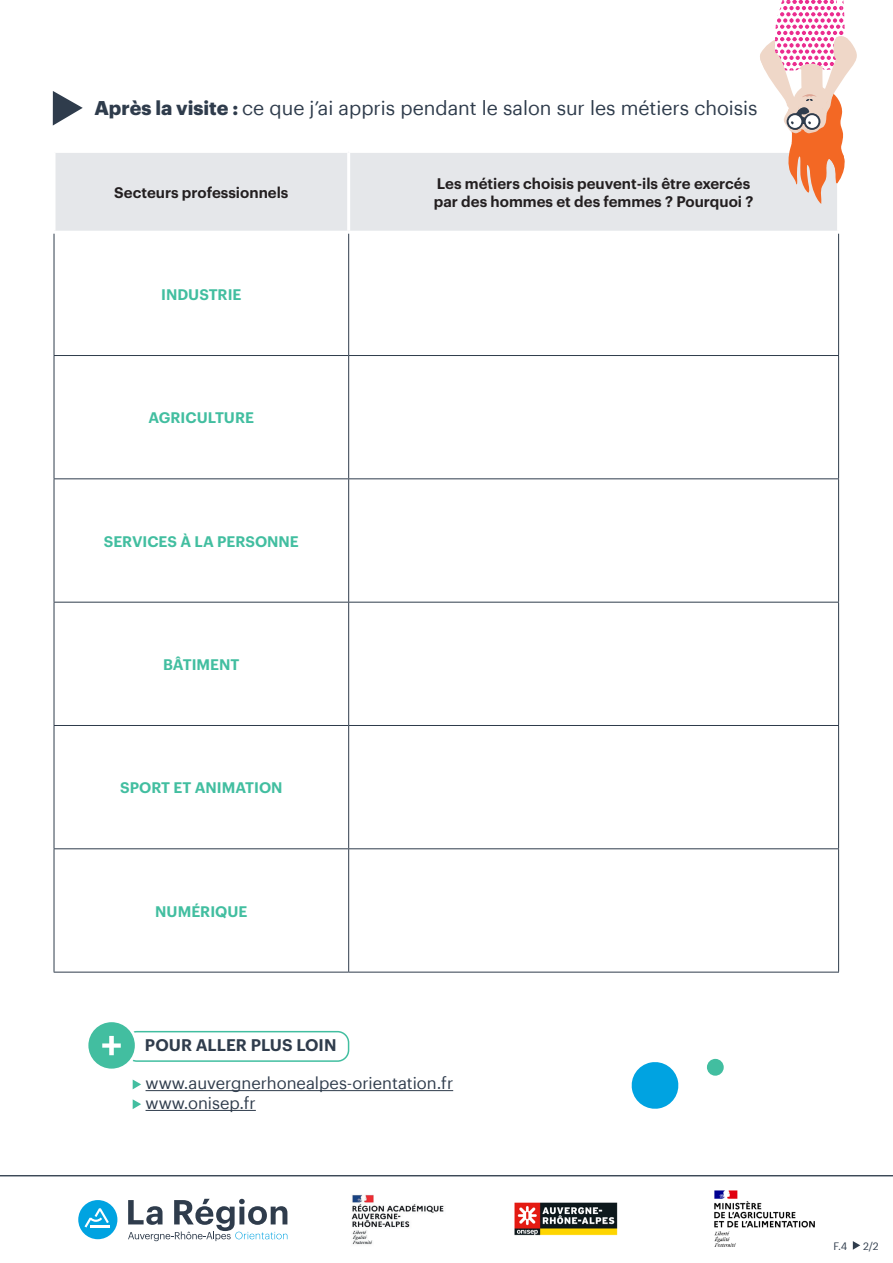
<style>
.page{position:relative;width:893px;height:1263px;background:#fff}
.page>*{position:absolute;margin:0;border:0;box-sizing:border-box;transform-origin:0 0}
.t1{font:19.5px "Graphik";color:#2f3c4c}
.t2{font:16.5px "Graphik";color:#2f3c4c}
.t3{font:600 16.5px "Graphik";color:#2f3c4c}
.t4{font:600 15px/18px "Graphik";color:#231f20}
.t5{font:600 15px "Graphik";color:#42bea0}
.t6{font:10.5px "Graphik";color:#2f3c4c}
.s1{font-weight:700}
</style>
<div class="page">
<div style="left:56px;top:153px;width:781px;height:78px;background:#e5e7ea"></div>
<hr style="left:347px;top:153px;width:3px;height:78px;background:#fff">
<hr style="left:54px;top:234px;width:1px;height:121px;background:#2f3c4c">
<hr style="left:348px;top:234px;width:1px;height:121px;background:#2f3c4c">
<hr style="left:838px;top:234px;width:1px;height:121px;background:#2f3c4c">
<hr style="left:54px;top:355px;width:295px;height:1px;background:#2f3c4c">
<hr style="left:54px;top:356px;width:1px;height:122px;background:#2f3c4c">
<hr style="left:349px;top:355px;width:490px;height:1px;background:#2f3c4c">
<hr style="left:348px;top:356px;width:1px;height:122px;background:#2f3c4c">
<hr style="left:838px;top:356px;width:1px;height:122px;background:#2f3c4c">
<hr style="left:54px;top:478px;width:295px;height:1px;background:#2f3c4c">
<hr style="left:54px;top:479px;width:1px;height:123px;background:#2f3c4c">
<hr style="left:349px;top:478px;width:490px;height:1px;background:#2f3c4c">
<hr style="left:348px;top:479px;width:1px;height:123px;background:#2f3c4c">
<hr style="left:838px;top:479px;width:1px;height:123px;background:#2f3c4c">
<hr style="left:54px;top:602px;width:295px;height:1px;background:#2f3c4c">
<hr style="left:54px;top:602px;width:1px;height:123px;background:#2f3c4c">
<hr style="left:349px;top:602px;width:490px;height:1px;background:#2f3c4c">
<hr style="left:348px;top:602px;width:1px;height:123px;background:#2f3c4c">
<hr style="left:838px;top:602px;width:1px;height:123px;background:#2f3c4c">
<hr style="left:54px;top:725px;width:295px;height:1px;background:#2f3c4c">
<hr style="left:54px;top:726px;width:1px;height:122px;background:#2f3c4c">
<hr style="left:349px;top:725px;width:490px;height:1px;background:#2f3c4c">
<hr style="left:348px;top:726px;width:1px;height:122px;background:#2f3c4c">
<hr style="left:838px;top:726px;width:1px;height:122px;background:#2f3c4c">
<hr style="left:54px;top:848px;width:295px;height:1px;background:#2f3c4c">
<hr style="left:54px;top:849px;width:1px;height:123px;background:#2f3c4c">
<hr style="left:349px;top:848px;width:490px;height:1px;background:#2f3c4c">
<hr style="left:348px;top:849px;width:1px;height:123px;background:#2f3c4c">
<hr style="left:838px;top:849px;width:1px;height:123px;background:#2f3c4c">
<hr style="left:54px;top:972px;width:295px;height:1px;background:#2f3c4c">
<hr style="left:349px;top:972px;width:490px;height:1px;background:#2f3c4c">
<svg style="left:758px;top:0;width:99px;height:204px"></svg>
<svg style="left:631px;top:1062px;width:48px;height:47px"></svg>
<div style="left:707px;top:1059px;width:17px;height:17px;background:#42bea0;border-radius:50%"></div>
<div style="left:125px;top:1031px;width:224px;height:31px;border:2px solid #42bea0;border-radius:11px"></div>
<div style="left:87px;top:1021px;width:49px;height:49px;background:#42bea0;border-radius:50%"></div>
<div style="left:85px;top:1019px;width:53px;height:52px;border:3px solid #fff;border-radius:50%"></div>
<svg style="left:102px;top:1036px;width:19px;height:19px"></svg>
<svg style="left:853px;top:1241px;width:7px;height:9px"></svg>
<hr style="left:146px;top:1090px;width:307px;height:1px;background:#2f3c4c">
<hr style="left:146px;top:1110px;width:110px;height:1px;background:#2f3c4c">
<svg style="left:133px;top:1079px;width:8px;height:10px"></svg>
<svg style="left:133px;top:1099px;width:8px;height:10px"></svg>
<hr style="left:0;top:1175px;width:893px;height:1px;background:#2f3c4c">
<img style="left:514px;top:1202px;width:104px;height:34px">
<div style="left:78px;top:1200px;width:39px;height:39px;background:#00a3e1;border-radius:50%"></div>
<hr style="left:90px;top:1225px;width:20px;height:2px;background:#fff">
<svg style="left:85px;top:1208px;width:24px;height:19px"></svg>
<svg style="left:128px;top:1199px;width:159px;height:42px"></svg>
<img style="left:351px;top:1194px;width:93px;height:51px">
<img style="left:714px;top:1190px;width:101px;height:57px">
<svg style="left:53px;top:91px;width:30px;height:35px"></svg>
<p class="t1" style="left:94px;top:93px;width:665px"><span class="s1">Après la visite :</span> ce que j’ai appris pendant le salon sur les métiers choisis</p>
<p class="t4" style="left:114px;top:182px;width:176px">Secteurs professionnels</p>
<p class="t4" style="left:434px;top:173px;width:321px">Les métiers choisis peuvent-ils être exercés par des hommes et des femmes ? Pourquoi ?</p>
<p class="t5" style="left:161px;top:283px;width:82px">INDUSTRIE</p>
<p class="t5" style="left:149px;top:406px;width:107px">AGRICULTURE</p>
<p class="t5" style="left:104px;top:530px;width:197px">SERVICES À LA PERSONNE</p>
<p class="t5" style="left:163px;top:653px;width:78px">BÂTIMENT</p>
<p class="t5" style="left:120px;top:776px;width:164px">SPORT ET ANIMATION</p>
<p class="t5" style="left:155px;top:900px;width:94px">NUMÉRIQUE</p>
<p class="t3" style="left:145px;top:1033px;width:193px">POUR ALLER PLUS LOIN</p>
<p class="t2" style="left:146px;top:1071px;width:309px">www.auvergnerhonealpes-orientation.fr</p>
<p class="t2" style="left:146px;top:1091px;width:112px">www.onisep.fr</p>
<p class="t6" style="left:833px;top:1238px;width:15px">F.4</p>
<p class="t6" style="left:863px;top:1238px;width:17px">2/2</p>
</div>
